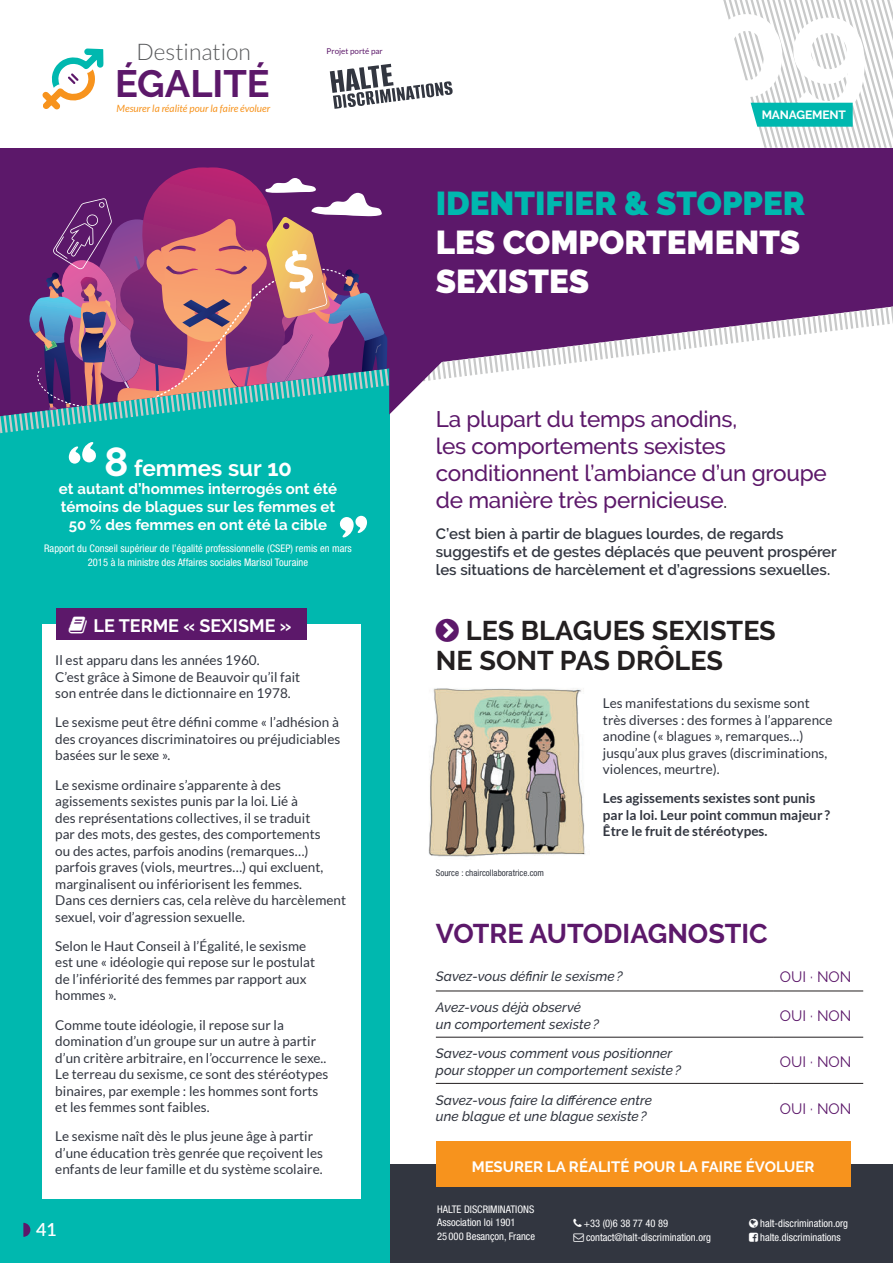
<style>
.page{position:relative;width:893px;height:1263px;background:#fff}
.page>*{position:absolute;margin:0;border:0;box-sizing:border-box;transform-origin:0 0}
.t1{font:700 136.8px "Raleway";color:#fff}
.t2{font:700 37.95px "Raleway";color:#5c186a}
.t3{font:900 33px/39px "Raleway";color:#fff}
.t4{font:900 33px "Raleway";color:#00b8af}
.t5{font:700 27px/30px "Raleway";letter-spacing:.005em;color:#231f20}
.t6{font:700 27px "Raleway";color:#5c186a}
.t7{font:300 22.8px "Lato";color:#57585a}
.t8{font:500 22.5px/27px "Raleway";letter-spacing:-.01em;color:#5c186a}
.t9{font:700 22.5px "Raleway";color:#fff}
.t10{font:700 18px "Raleway";color:#fff}
.t11{font:600 18px "Lato";color:#fff}
.t12{font:600 15px/18px "Raleway";color:#323640}
.t13{font:700 15px/18px "Raleway";letter-spacing:.005em;color:#fff;text-align:center}
.t14{font:15px "Raleway";letter-spacing:.005em;color:#5c186a}
.t15{font:13.5px/16.5px "Lato";letter-spacing:.005em;color:#323640}
.t16{font:italic 500 13.5px/16.5px "Raleway";letter-spacing:.005em;color:#323640}
.t17{font:700 13.5px/16.5px "Lato";letter-spacing:.005em;color:#323640}
.t18{font:700 12px "Raleway";letter-spacing:-.01em;color:#fff}
.t19{font:condensed 10.5px/13.5px "Helvetica Neue LT Std";color:#fff}
.t20{font:italic 10.05px "Lato";color:#f7931d}
.t21{font:condensed 9px "Helvetica Neue LT Std";letter-spacing:.005em;color:#323640}
.t22{font:8.1px "Lato";color:#5c186a}
.s1{font-size:40.5px}
.s2{font-size:18px;color:#231f20}
</style>
<div class="page">
<div style="left:0;top:1164px;width:893px;height:99px;background:#323640"></div>
<div style="left:0;top:334px;width:389px;height:929px;background:#00b8af"></div>
<div style="left:0;top:148px;width:893px;height:159px;background:#5c186a"></div>
<svg style="left:454px;top:307px;width:439px;height:71px"></svg>
<div style="left:436px;top:1142px;width:414px;height:45px;background:#f7931d"></div>
<svg style="left:330px;top:64px;width:123px;height:45px"></svg>
<svg style="left:43px;top:48px;width:60px;height:62px"></svg>
<svg style="left:23px;top:1223px;width:7px;height:14px"></svg>
<svg style="left:723px;top:0;width:170px;height:148px"></svg>
<svg style="left:0;top:167px;width:454px;height:266px;background:#7e5683"></svg>
<hr style="left:436px;top:1037px;width:338px;height:1px;background:#231f20">
<hr style="left:774px;top:1037px;width:89px;height:1px;background:#231f20">
<hr style="left:436px;top:1083px;width:338px;height:1px;background:#231f20">
<hr style="left:774px;top:1083px;width:89px;height:1px;background:#231f20">
<hr style="left:436px;top:991px;width:338px;height:1px;background:#231f20">
<hr style="left:774px;top:991px;width:89px;height:1px;background:#231f20">
<img style="left:428px;top:688px;width:158px;height:169px">
<div style="left:43px;top:624px;width:318px;height:574px;background:#fff"></div>
<div style="left:56px;top:609px;width:251px;height:31px;background:#5c186a"></div>
<svg style="left:69px;top:442px;width:27px;height:22px"></svg>
<svg style="left:339px;top:516px;width:28px;height:21px"></svg>
<h3 class="t7" style="left:137px;top:39px;width:116px">Destination</h3>
<h2 class="t2" style="left:115px;top:62px;width:156px">ÉGALITÉ</h2>
<p class="t20" style="left:117px;top:103px;width:155px">Mesurer la réalité pour la faire évoluer</p>
<p class="t22" style="left:327px;top:46px;width:58px">Projet porté par</p>
<h3 class="t9" style="left:104px;top:455px;width:189px"><span class="s1">8</span> femmes sur 10</h3>
<p class="t13" style="left:59px;top:480px;width:279px">et autant d’hommes interrogés ont été témoins de blagues sur les femmes et<br>50 % des femmes en ont été la cible</p>
<p class="t19" style="left:44px;top:541px;width:309px;text-align:center">Rapport du Conseil supérieur de l’égalité professionnelle (CSEP) remis en mars<br>2015 à la ministre des Affaires sociales Marisol Touraine</p>
<h3 class="t10" style="left:94px;top:615px;width:199px">LE TERME « SEXISME »</h3>
<p class="t15" style="left:55px;top:652px;width:246px">Il est apparu dans les années 1960.<br>C’est grâce à Simone de Beauvoir qu’il fait son entrée dans le dictionnaire en 1978.</p>
<p class="t15" style="left:55px;top:714px;width:287px;text-align:justify">Le sexisme peut être défini comme « l’adhésion à des croyances discriminatoires ou préjudiciables basées sur le sexe ».</p>
<p class="t15" style="left:55px;top:776px;width:292px">Le sexisme ordinaire s’apparente à des agissements sexistes punis par la loi. Lié à<br>des représentations collectives, il se traduit<br>par des mots, des gestes, des comportements<br>ou des actes, parfois anodins (remarques…) parfois graves (viols, meurtres…) qui excluent, marginalisent ou infériorisent les femmes.<br>Dans ces derniers cas, cela relève du harcèlement sexuel, voir d’agression sexuelle.</p>
<p class="t15" style="left:55px;top:938px;width:261px">Selon le Haut Conseil à l’Égalité, le sexisme est une « idéologie qui repose sur le postulat de l’infériorité des femmes par rapport aux hommes ».</p>
<p class="t15" style="left:55px;top:1016px;width:275px">Comme toute idéologie, il repose sur la domination d’un groupe sur un autre à partir d’un critère arbitraire, en l’occurrence le sexe..<br>Le terreau du sexisme, ce sont des stéréotypes binaires, par exemple : les hommes sont forts et les femmes sont faibles.</p>
<p class="t15" style="left:55px;top:1128px;width:269px">Le sexisme naît dès le plus jeune âge à partir d’une éducation très genrée que reçoivent les enfants de leur famille et du système scolaire.</p>
<h3 class="t11" style="left:36px;top:1216px;width:22px">41</h3>
<h1 class="t1" style="left:705px;top:-31px;width:166px">09</h1>
<p class="t18" style="left:762px;top:108px;width:86px">MANAGEMENT</p>
<h3 class="t4" style="left:436px;top:184px;width:371px">IDENTIFIER &amp; STOPPER</h3>
<h3 class="t3" style="left:436px;top:223px;width:366px">LES COMPORTEMENTS<br>SEXISTES</h3>
<h3 class="t8" style="left:436px;top:406px;width:393px">La plupart du temps anodins,<br>les comportements sexistes conditionnent l’ambiance d’un groupe de manière très pernicieuse<span class="s2">.</span></h3>
<p class="t12" style="left:436px;top:525px;width:402px">C’est bien à partir de blagues lourdes, de regards suggestifs et de gestes déplacés que peuvent prospérer les situations de harcèlement et d’agressions sexuelles.</p>
<h3 class="t5" style="left:436px;top:616px;width:341px;text-indent:30px">LES BLAGUES SEXISTES<br>NE SONT PAS DRÔLES</h3>
<p class="t15" style="left:603px;top:695px;width:231px">Les manifestations du sexisme sont très diverses : des formes à l’apparence anodine (« blagues », remarques…) jusqu’aux plus graves (discriminations, violences, meurtre).</p>
<p class="t17" style="left:603px;top:790px;width:229px">Les agissements sexistes sont punis par la loi. Leur point commun majeur ?<br>Être le fruit de stéréotypes.</p>
<p class="t21" style="left:436px;top:867px;width:110px">Source : chaircollaboratrice.com</p>
<h3 class="t6" style="left:436px;top:918px;width:333px">VOTRE AUTODIAGNOSTIC</h3>
<p class="t16" style="left:436px;top:968px;width:188px">Savez-vous définir le sexisme ?</p>
<p class="t14" style="left:780px;top:968px;width:73px">OUI · NON</p>
<p class="t16" style="left:436px;top:999px;width:165px">Avez-vous déjà observé un comportement sexiste ?</p>
<p class="t14" style="left:780px;top:1007px;width:73px">OUI · NON</p>
<p class="t16" style="left:436px;top:1045px;width:247px">Savez-vous comment vous positionner pour stopper un comportement sexiste ?</p>
<p class="t14" style="left:780px;top:1053px;width:73px">OUI · NON</p>
<p class="t16" style="left:436px;top:1091px;width:218px">Savez-vous faire la différence entre une blague et une blague sexiste ?</p>
<p class="t14" style="left:780px;top:1099px;width:73px">OUI · NON</p>
<p class="t13" style="left:472px;top:1157px;width:344px">MESURER LA RÉALITÉ POUR LA FAIRE ÉVOLUER</p>
<p class="t19" style="left:437px;top:1202px;width:99px">HALTE DISCRIMINATIONS<br>Association loi 1901<br>25 000 Besançon, France</p>
<p class="t19" style="left:584px;top:1216px;width:129px">+33 (0)6 38 77 40 89 contact@halt-discrimination.org</p>
<p class="t19" style="left:760px;top:1216px;width:89px">halt-discrimination.org halte.discriminations</p>
</div>
